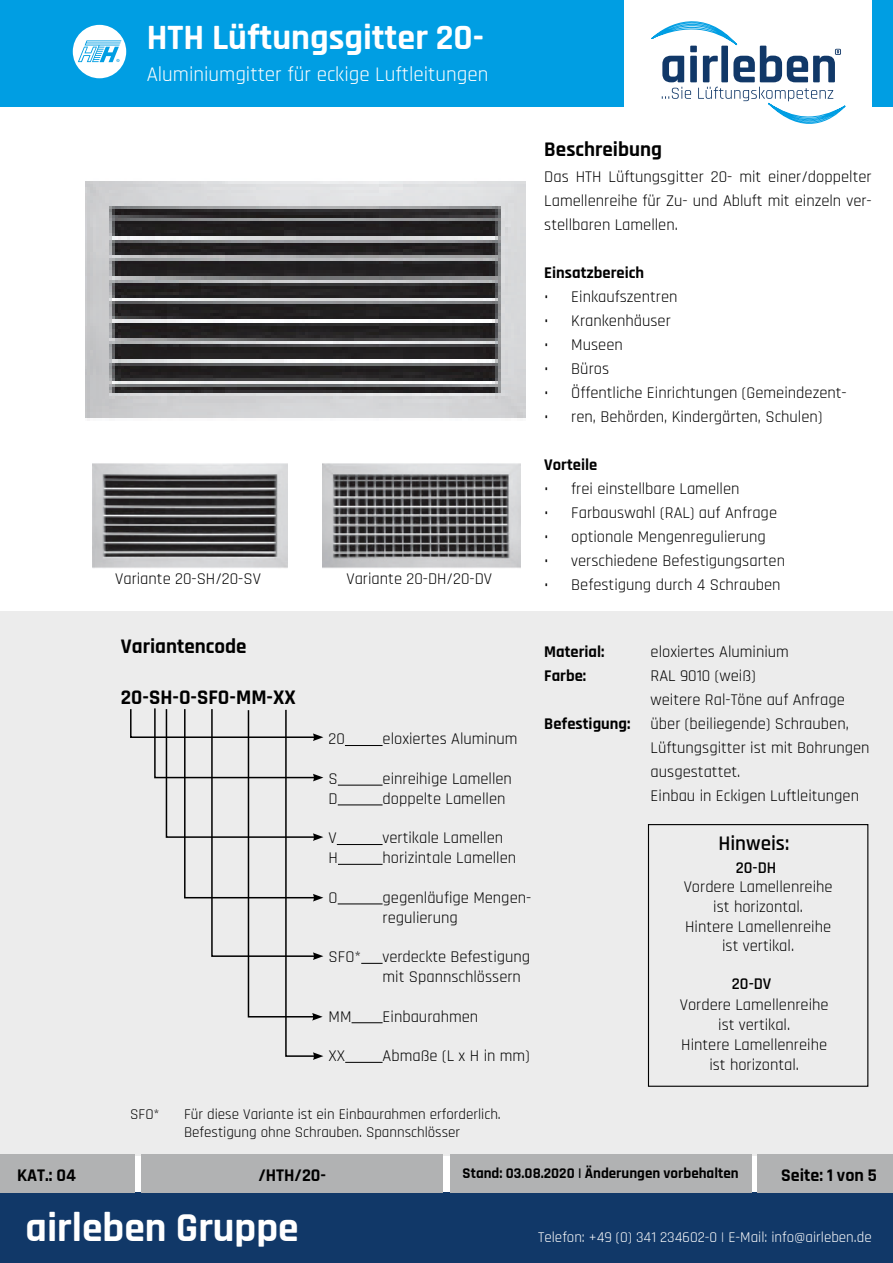
<style>
.page{position:relative;width:893px;height:1263px;background:#fff}
.page>*{position:absolute;margin:0;border:0;box-sizing:border-box;transform-origin:0 0}
.t1{font:700 41.55px "Rajdhani";color:#fff}
.t2{font:700 36px "Rajdhani";color:#fff}
.t3{font:700 21px "Rajdhani";color:#000}
.t4{font:21px "Rajdhani";color:#fff}
.t5{font:600 21px "Rajdhani";color:#000}
.t6{font:700 18px "Rajdhani";color:#000}
.t7{font:16.5px/19.8px "Rajdhani";color:#000;text-align:center}
.t8{font:700 16.5px "Rajdhani";color:#000}
.t9{font:600 16.5px "Rajdhani";color:#000}
.t10{font:15px/18px "Rajdhani";color:#000}
.t11{font:15px "Rajdhani";color:#fff}
.t12{font:700 15px "Rajdhani";color:#000}
.s1{font-weight:700}
</style>
<div class="page">
<div style="left:0;top:611px;width:893px;height:544px;background:#ececec"></div>
<div style="left:0;top:0;width:893px;height:106px;background:#009ee3"></div>
<div style="left:0;top:1193px;width:893px;height:70px;background:#113868"></div>
<img style="left:85px;top:181px;width:440px;height:237px">
<div style="left:625px;top:0;width:247px;height:136px;background:#fff"></div>
<svg style="left:652px;top:22px;width:193px;height:102px"></svg>
<svg style="left:73px;top:25px;width:53px;height:53px"></svg>
<div style="left:758px;top:1154px;width:135px;height:39px;background:#b1b2b3"></div>
<div style="left:0;top:1154px;width:135px;height:39px;background:#b1b2b3"></div>
<div style="left:450px;top:1154px;width:302px;height:39px;background:#b1b2b3"></div>
<div style="left:141px;top:1154px;width:302px;height:39px;background:#b1b2b3"></div>
<img style="left:323px;top:463px;width:197px;height:105px">
<img style="left:93px;top:463px;width:194px;height:105px">
<hr style="left:345px;top:745px;width:38px;height:1px;background:#000">
<hr style="left:338px;top:785px;width:45px;height:1px;background:#000">
<hr style="left:338px;top:804px;width:45px;height:1px;background:#000">
<hr style="left:337px;top:844px;width:46px;height:1px;background:#000">
<hr style="left:338px;top:864px;width:45px;height:1px;background:#000">
<hr style="left:338px;top:903px;width:45px;height:1px;background:#000">
<svg style="left:361px;top:963px;width:22px;height:1px"></svg>
<hr style="left:352px;top:1022px;width:31px;height:1px;background:#000">
<hr style="left:345px;top:1062px;width:38px;height:1px;background:#000">
<svg style="left:130px;top:708px;width:193px;height:352px"></svg>
<div style="left:648px;top:824px;width:220px;height:263px;border:1px solid #000"></div>
<h2 class="t2" style="left:147px;top:16px;width:339px">HTH Lüftungsgitter 20-</h2>
<p class="t4" style="left:147px;top:62px;width:343px">Aluminiumgitter für eckige Luftleitungen</p>
<p class="t7" style="left:115px;top:570px;width:147px">Variante 20-SH/20-SV</p>
<p class="t7" style="left:346px;top:570px;width:147px">Variante 20-DH/20-DV</p>
<p class="t3" style="left:544px;top:136px;width:119px">Beschreibung</p>
<p class="t7" style="left:544px;top:165px;width:329px;line-height:24px;text-align:justify">Das HTH Lüftungsgitter 20- mit einer/doppelter Lamellenreihe für Zu- und Abluft mit einzeln ver&shy;stellbaren Lamellen.</p>
<p class="t8" style="left:544px;top:262px;width:101px">Einsatzbereich</p>
<p class="t7" style="left:544px;top:287px;width:135px">• Einkaufszentren</p>
<p class="t7" style="left:544px;top:311px;width:128px">• Krankenhäuser</p>
<p class="t7" style="left:544px;top:335px;width:80px">• Museen</p>
<p class="t7" style="left:544px;top:359px;width:66px">• Büros</p>
<p class="t7" style="left:544px;top:383px;width:304px">• Öffentliche Einrichtungen (Gemeindezent-</p>
<p class="t7" style="left:544px;top:407px;width:280px">• ren, Behörden, Kindergärten, Schulen)</p>
<p class="t8" style="left:544px;top:454px;width:55px">Vorteile</p>
<p class="t7" style="left:544px;top:479px;width:197px">• frei einstellbare Lamellen</p>
<p class="t7" style="left:544px;top:503px;width:234px">• Farbauswahl (RAL) auf Anfrage</p>
<p class="t7" style="left:544px;top:527px;width:223px">• optionale Mengenregulierung</p>
<p class="t7" style="left:544px;top:551px;width:242px">• verschiedene Befestigungsarten</p>
<p class="t7" style="left:544px;top:575px;width:238px">• Befestigung durch 4 Schrauben</p>
<p class="t3" style="left:121px;top:634px;width:127px">Variantencode</p>
<p class="t3" style="left:121px;top:684px;width:176px">20-SH-O-SFO-MM-XX</p>
<p class="t7" style="left:329px;top:730px;width:18px">20</p>
<p class="t7" style="left:383px;top:730px;width:136px">eloxiertes Aluminum</p>
<p class="t7" style="left:329px;top:769px;width:11px">S</p>
<p class="t7" style="left:383px;top:769px;width:131px">einreihige Lamellen</p>
<p class="t7" style="left:329px;top:789px;width:11px">D</p>
<p class="t7" style="left:383px;top:789px;width:124px">doppelte Lamellen</p>
<p class="t7" style="left:329px;top:829px;width:10px">V</p>
<p class="t7" style="left:383px;top:829px;width:122px">vertikale Lamellen</p>
<p class="t7" style="left:329px;top:848px;width:11px">H</p>
<p class="t7" style="left:383px;top:848px;width:135px">horizintale Lamellen</p>
<p class="t7" style="left:329px;top:888px;width:11px">O</p>
<p class="t7" style="left:383px;top:888px;width:150px;text-align:left">gegenläufige Mengen&shy;regulierung</p>
<p class="t7" style="left:329px;top:947px;width:34px">SFO*</p>
<p class="t7" style="left:383px;top:947px;width:149px;text-align:left">verdeckte Befestigung mit Spannschlössern</p>
<p class="t7" style="left:329px;top:1007px;width:24px">MM</p>
<p class="t7" style="left:383px;top:1007px;width:97px">Einbaurahmen</p>
<p class="t7" style="left:329px;top:1046px;width:18px">XX</p>
<p class="t7" style="left:383px;top:1046px;width:149px">Abmaße (L x H in mm)</p>
<p class="t8" style="left:544px;top:641px;width:62px">Material:</p>
<p class="t7" style="left:651px;top:642px;width:140px">eloxiertes Aluminium</p>
<p class="t8" style="left:544px;top:665px;width:43px">Farbe:</p>
<p class="t7" style="left:651px;top:666px;width:107px">RAL 9010 (weiß)</p>
<p class="t7" style="left:651px;top:690px;width:196px">weitere Ral-Töne auf Anfrage</p>
<p class="t7" style="left:544px;top:714px;width:306px"><span class="s1">Befestigung:</span> über (beiliegende) Schrauben,</p>
<p class="t7" style="left:651px;top:738px;width:220px">Lüftungsgitter ist mit Bohrungen</p>
<p class="t7" style="left:651px;top:762px;width:91px">ausgestattet.</p>
<p class="t7" style="left:651px;top:786px;width:210px">Einbau in Eckigen Luftleitungen</p>
<p class="t5" style="left:718px;top:830px;width:72px">Hinweis:</p>
<p class="t9" style="left:736px;top:858px;width:42px">20-DH</p>
<p class="t7" style="left:684px;top:877px;width:150px">Vordere Lamellenreihe ist horizontal.<br>Hintere Lamellenreihe ist vertikal.</p>
<p class="t9" style="left:732px;top:973px;width:41px">20-DV</p>
<p class="t7" style="left:680px;top:995px;width:150px">Vordere Lamellenreihe ist vertikal.<br>Hintere Lamellenreihe ist horizontal.</p>
<p class="t10" style="left:130px;top:1106px;width:31px">SFO*</p>
<p class="t10" style="left:184px;top:1106px;width:318px">Für diese Variante ist ein Einbaurahmen erforderlich.<br>Befestigung ohne Schrauben. Spannschlösser</p>
<p class="t6" style="left:17px;top:1164px;width:60px">KAT.: 04</p>
<p class="t12" style="left:463px;top:1164px;width:277px">Stand: 03.08.2020 | Änderungen vorbehalten</p>
<p class="t6" style="left:781px;top:1164px;width:97px">Seite: 1 von 5</p>
<p class="t6" style="left:259px;top:1164px;width:69px">/HTH/20-</p>
<h1 class="t1" style="left:26px;top:1202px;width:275px">airleben Gruppe</h1>
<p class="t11" style="left:538px;top:1228px;width:335px">Telefon: +49 (0) 341 234602-0 | E-Mail: info@airleben.de</p>
</div>
